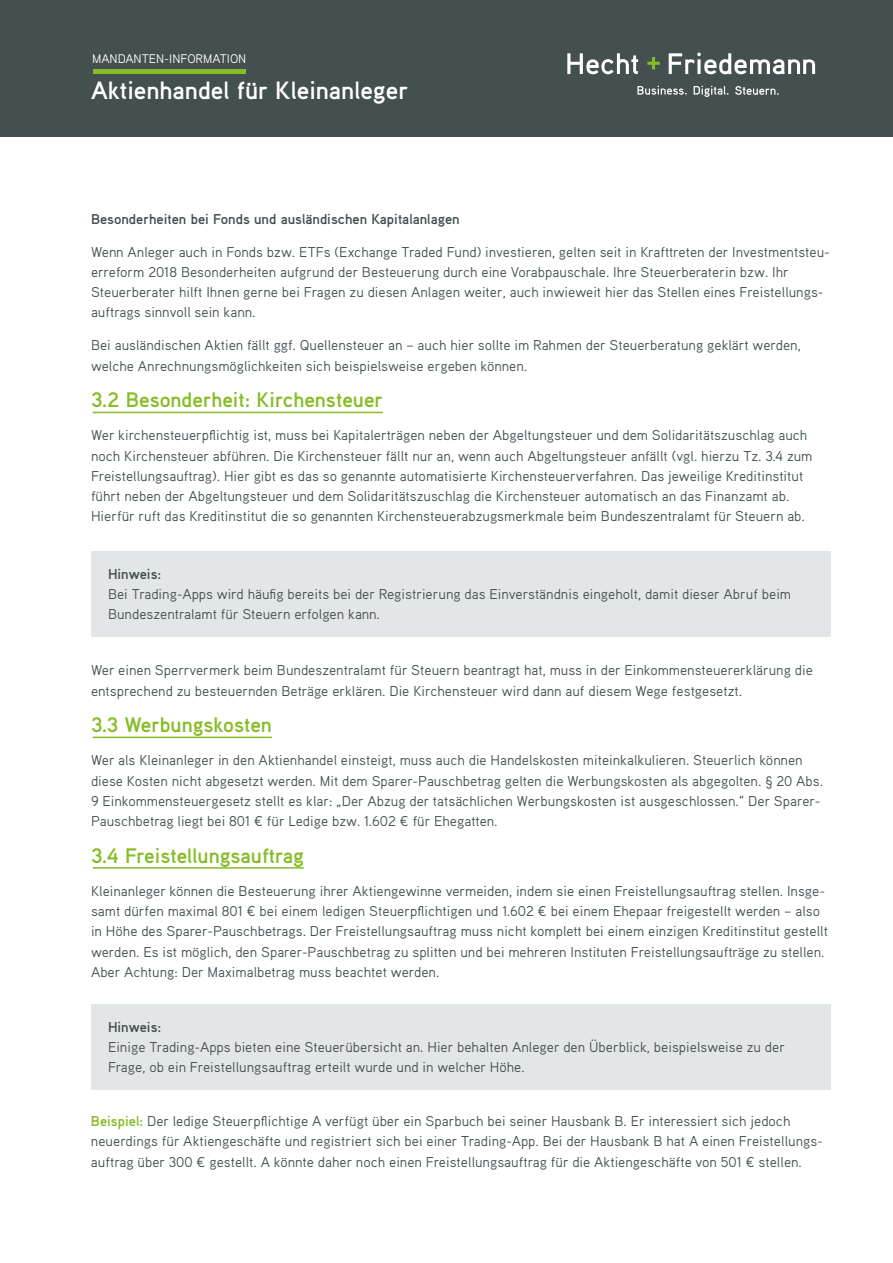
<style>
.page{position:relative;width:893px;height:1263px;background:#fff}
.page>*{position:absolute;margin:0;border:0;box-sizing:border-box;transform-origin:0 0}
.t1{font:700 25.05px "Aaux Pro OT";color:#fff}
.t2{font:700 21px "Aaux Pro OT";color:#86bc25}
.t3{font:14.25px/20.2px "Aaux Pro OT";color:#444f50}
.t4{font:700 14.25px "Aaux Pro OT";color:#444f50}
.t5{font:12.45px "Aaux Pro OT";color:#fff}
.s1{font-weight:700;color:#86bc25}
</style>
<div class="page">
<div style="left:0;top:0;width:893px;height:136px;background:#444f50"></div>
<svg style="left:567px;top:53px;width:71px;height:21px"></svg>
<svg style="left:669px;top:53px;width:146px;height:21px"></svg>
<svg style="left:647px;top:57px;width:13px;height:12px"></svg>
<svg style="left:637px;top:86px;width:50px;height:9px"></svg>
<svg style="left:694px;top:86px;width:34px;height:11px"></svg>
<svg style="left:735px;top:86px;width:44px;height:9px"></svg>
<hr style="left:93px;top:70px;width:153px;height:4px;background:#86bc25">
<hr style="left:93px;top:412px;width:290px;height:1px;background:#86bc25">
<hr style="left:93px;top:737px;width:179px;height:1px;background:#86bc25">
<hr style="left:93px;top:867px;width:211px;height:2px;background:#86bc25">
<div style="left:91px;top:551px;width:740px;height:86px;background:#e2e6e7"></div>
<div style="left:91px;top:1003px;width:740px;height:86px;background:#e2e6e7"></div>
<p class="t5" style="left:92px;top:51px;width:156px">MANDANTEN-INFORMATION</p>
<h1 class="t1" style="left:91px;top:74px;width:319px">Aktienhandel für Kleinanleger</h1>
<p class="t4" style="left:91px;top:210px;width:370px">Besonderheiten bei Fonds und ausländischen Kapitalanlagen</p>
<p class="t3" style="left:91px;top:241px;width:740px">Wenn Anleger auch in Fonds bzw. ETFs (Exchange Traded Fund) investieren, gelten seit in Krafttreten der Investmentsteu&shy;erreform 2018 Besonderheiten aufgrund der Besteuerung durch eine Vorabpauschale. Ihre Steuerberaterin bzw. Ihr Steuerberater hilft Ihnen gerne bei Fragen zu diesen Anlagen weiter, auch inwieweit hier das Stellen eines Freistellungs&shy;auftrags sinnvoll sein kann.</p>
<p class="t3" style="left:91px;top:335px;width:711px">Bei ausländischen Aktien fällt ggf. Quellensteuer an – auch hier sollte im Rahmen der Steuerberatung geklärt werden, welche Anrechnungsmöglichkeiten sich beispielsweise ergeben können.</p>
<h2 class="t2" style="left:91px;top:387px;width:293px">3.2 Besonderheit: Kirchensteuer</h2>
<p class="t3" style="left:91px;top:425px;width:723px">Wer kirchensteuerpflichtig ist, muss bei Kapitalerträgen neben der Abgeltungsteuer und dem Solidaritätszuschlag auch noch Kirchensteuer abführen. Die Kirchensteuer fällt nur an, wenn auch Abgeltungsteuer anfällt (vgl. hierzu Tz. 3.4 zum Freistellungsauftrag). Hier gibt es das so genannte automatisierte Kirchensteuerverfahren. Das jeweilige Kreditinstitut führt neben der Abgeltungsteuer und dem Solidaritätszuschlag die Kirchensteuer automatisch an das Finanzamt ab.<br>Hierfür ruft das Kreditinstitut die so genannten Kirchensteuerabzugsmerkmale beim Bundeszentralamt für Steuern ab.</p>
<p class="t4" style="left:108px;top:565px;width:55px">Hinweis:</p>
<p class="t3" style="left:108px;top:583px;width:685px">Bei Trading-Apps wird häufig bereits bei der Registrierung das Einverständnis eingeholt, damit dieser Abruf beim<br>Bundeszentralamt für Steuern erfolgen kann.</p>
<p class="t3" style="left:91px;top:660px;width:723px">Wer einen Sperrvermerk beim Bundeszentralamt für Steuern beantragt hat, muss in der Einkommensteuererklärung die entsprechend zu besteuernden Beträge erklären. Die Kirchensteuer wird dann auf diesem Wege festgesetzt.</p>
<h2 class="t2" style="left:91px;top:712px;width:182px">3.3 Werbungskosten</h2>
<p class="t3" style="left:91px;top:750px;width:734px">Wer als Kleinanleger in den Aktienhandel einsteigt, muss auch die Handelskosten miteinkalkulieren. Steuerlich können diese Kosten nicht abgesetzt werden. Mit dem Sparer-Pauschbetrag gelten die Werbungskosten als abgegolten. § 20 Abs.<br>9 Einkommensteuergesetz stellt es klar: „Der Abzug der tatsächlichen Werbungskosten ist ausgeschlossen.“ Der Sparer-Pauschbetrag liegt bei 801 € für Ledige bzw. 1.602 € für Ehegatten.</p>
<h2 class="t2" style="left:91px;top:842px;width:214px">3.4 Freistellungsauftrag</h2>
<p class="t3" style="left:91px;top:880px;width:738px">Kleinanleger können die Besteuerung ihrer Aktiengewinne vermeiden, indem sie einen Freistellungsauftrag stellen. Insge&shy;samt dürfen maximal 801 € bei einem ledigen Steuerpflichtigen und 1.602 € bei einem Ehepaar freigestellt werden – also in Höhe des Sparer-Pauschbetrags. Der Freistellungsauftrag muss nicht komplett bei einem einzigen Kreditinstitut gestellt werden. Es ist möglich, den Sparer-Pauschbetrag zu splitten und bei mehreren Instituten Freistellungsaufträge zu stellen.<br>Aber Achtung: Der Maximalbetrag muss beachtet werden.</p>
<p class="t4" style="left:108px;top:1017px;width:55px">Hinweis:</p>
<p class="t3" style="left:108px;top:1036px;width:679px">Einige Trading-Apps bieten eine Steuerübersicht an. Hier behalten Anleger den Überblick, beispielsweise zu der<br>Frage, ob ein Freistellungsauftrag erteilt wurde und in welcher Höhe.</p>
<p class="t3" style="left:91px;top:1110px;width:733px"><span class="s1">Beispiel:</span> Der ledige Steuerpflichtige A verfügt über ein Sparbuch bei seiner Hausbank B. Er interessiert sich jedoch neuerdings für Aktiengeschäfte und registriert sich bei einer Trading-App. Bei der Hausbank B hat A einen Freistellungs&shy;auftrag über 300 € gestellt. A könnte daher noch einen Freistellungsauftrag für die Aktiengeschäfte von 501 € stellen.</p>
</div>
